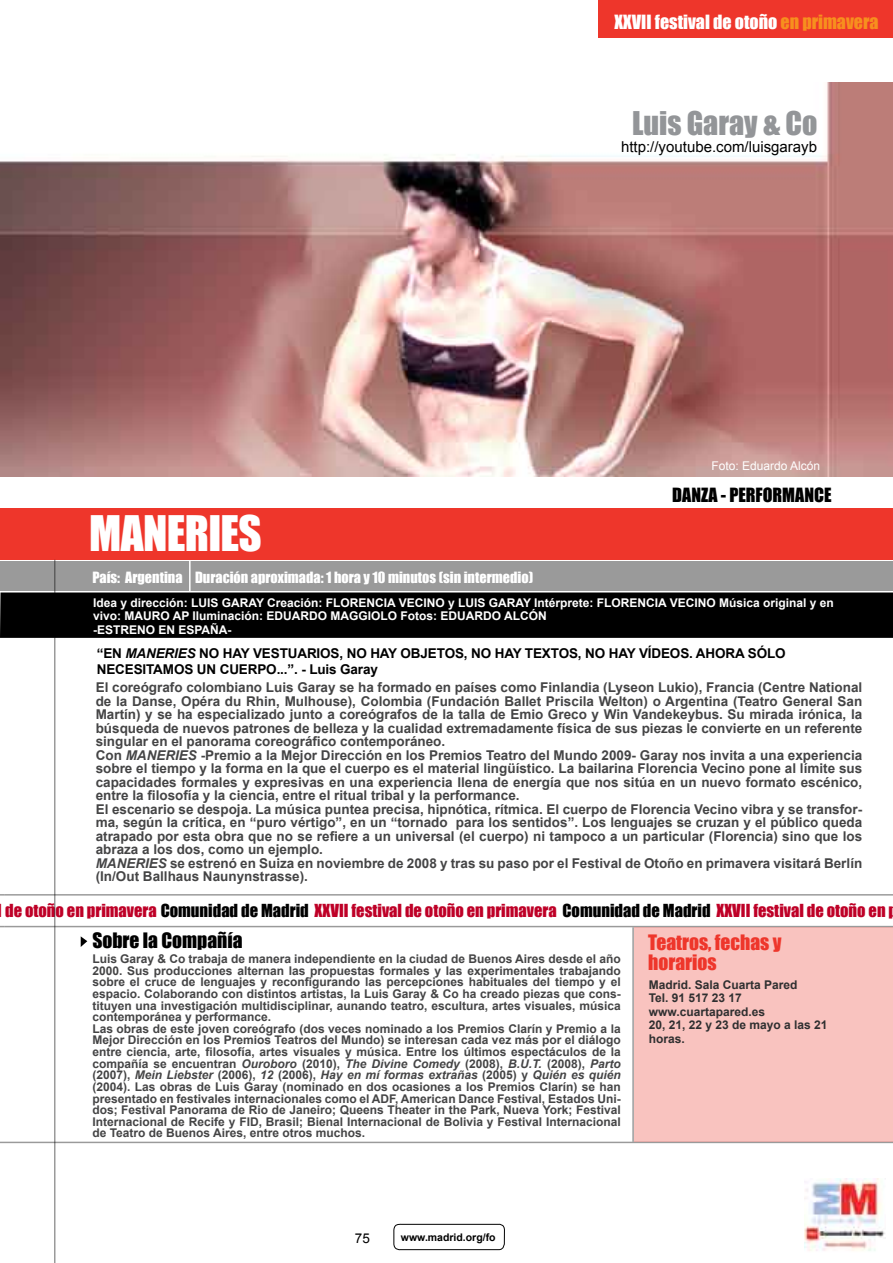
<style>
.page{position:relative;width:893px;height:1263px;background:#fff}
.page>*{position:absolute;margin:0;border:0;box-sizing:border-box;transform-origin:0 0}
.t1{font:45px "Impact";letter-spacing:-.015em;color:#fff}
.t2{font:30px "Impact";color:#939598}
.t3{font:19.5px/19.5px "Impact";color:#ee362b}
.t4{font:19.5px "Impact";color:#000}
.t5{font:18px "Impact";color:#fff}
.t6{font:18px "Impact";color:#000}
.t7{font:16.5px "Impact";color:#be0027}
.t8{font:15px "Arial";color:#000}
.t9{font:14.25px "Impact";color:#fff}
.t10{font:700 13.5px/13.5px "Arial";color:#2f2f30}
.t11{font:700 13.5px/16.2px "Arial";letter-spacing:-.01em;color:#000}
.t12{font:13.5px "Arial";color:#000}
.t13{font:700 12px/11.7px "Arial";color:#2f2f30}
.t14{font:700 12px/13.5px "Arial";color:#fff}
.t15{font:12px "Arial";color:#fff}
.t16{font:700 10.5px "Arial";color:#000}
.s1{color:#f78f1e}
.s2{font-style:italic}
.s3{color:#000}
</style>
<div class="page">
<img style="left:804px;top:1179px;width:81px;height:72px">
<svg style="left:393px;top:1223px;width:112px;height:27px"></svg>
<hr style="left:0;top:1142px;width:893px;height:1px;background:#000">
<hr style="left:4px;top:894px;width:889px;height:1px;background:#000">
<hr style="left:4px;top:926px;width:889px;height:1px;background:#000">
<img style="left:0;top:83px;width:893px;height:393px">
<div style="left:634px;top:927px;width:259px;height:215px;background:#f9c3bf"></div>
<div style="left:0;top:508px;width:893px;height:51px;background:#ee362b"></div>
<div style="left:0;top:561px;width:893px;height:30px;background:#9a9a9a"></div>
<hr style="left:189px;top:561px;width:2px;height:32px;background:#fff">
<hr style="left:632px;top:927px;width:2px;height:215px;background:#000">
<hr style="left:54px;top:560px;width:2px;height:703px;background:#000">
<svg style="left:81px;top:936px;width:6px;height:11px"></svg>
<div style="left:0;top:592px;width:893px;height:46px;background:#000"></div>
<div style="left:599px;top:0;width:294px;height:37px;background:#ee362b"></div>
<h3 class="t5" style="left:614px;top:8px;width:266px">XXVII festival de otoño <span class="s1">en primavera</span></h3>
<h2 class="t2" style="left:632px;top:100px;width:187px">Luis Garay &amp; Co</h2>
<p class="t8" style="left:621px;top:137px;width:197px">http://youtube.com/luisgarayb</p>
<p class="t15" style="left:711px;top:458px;width:110px">Foto: Eduardo Alcón</p>
<h1 class="t1" style="left:89px;top:499px;width:174px">MANERIES</h1>
<p class="t9" style="left:92px;top:566px;width:442px">País: Argentina Duración aproximada: 1 hora y 10 minutos (sin intermedio)</p>
<h3 class="t6" style="left:672px;top:481px;width:161px">DANZA - PERFORMANCE</h3>
<p class="t14" style="left:93px;top:596px;width:742px">Idea y dirección: LUIS GARAY Creación: FLORENCIA VECINO y LUIS GARAY Intérprete: FLORENCIA VECINO Música original y en vivo: MAURO AP Iluminación: EDUARDO MAGGIOLO Fotos: EDUARDO ALCÓN<br>-ESTRENO EN ESPAÑA-</p>
<p class="t11" style="left:97px;top:645px;width:690px">“EN <span class="s2">MANERIES</span> NO HAY VESTUARIOS, NO HAY OBJETOS, NO HAY TEXTOS, NO HAY VÍDEOS. AHORA SÓLO<br>NECESITAMOS UN CUERPO...”. - Luis Garay</p>
<p class="t10" style="left:96px;top:681px;width:768px">El coreógrafo colombiano Luis Garay se ha formado en países como Finlandia (Lyseon Lukio), Francia (Centre National de la Danse, Opéra du Rhin, Mulhouse), Colombia (Fundación Ballet Priscila Welton) o Argentina (Teatro General San Martín) y se ha especializado junto a coreógrafos de la talla de Emio Greco y Win Vandekeybus. Su mirada irónica, la búsqueda de nuevos patrones de belleza y la cualidad extremadamente física de sus piezas le convierte en un referente singular en el panorama coreográfico contemporáneo.<br>Con <span class="s2">MANERIES</span> -Premio a la Mejor Dirección en los Premios Teatro del Mundo 2009- Garay nos invita a una experiencia sobre el tiempo y la forma en la que el cuerpo es el material lingüístico. La bailarina Florencia Vecino pone al límite sus capacidades formales y expresivas en una experiencia llena de energía que nos sitúa en un nuevo formato escénico, entre la filosofía y la ciencia, entre el ritual tribal y la performance.<br>El escenario se despoja. La música puntea precisa, hipnótica, rítmica. El cuerpo de Florencia Vecino vibra y se transfor&shy;ma, según la crítica, en “puro vértigo”, en un “tornado para los sentidos”. Los lenguajes se cruzan y el público queda atrapado por esta obra que no se refiere a un universal (el cuerpo) ni tampoco a un particular (Florencia) sino que los abraza a los dos, como un ejemplo.<br><span class="s2">MANERIES</span> se estrenó en Suiza en noviembre de 2008 y tras su paso por el Festival de Otoño en primavera visitará Berlín (In/Out Ballhaus Naunynstrasse).</p>
<p class="t7" style="left:5px;top:897px;width:893px">de otoño en primavera <span class="s3">Comunidad de Madrid</span> XXVII festival de otoño en primavera <span class="s3">Comunidad de Madrid</span> XXVII festival de otoño en p</p>
<h3 class="t4" style="left:92px;top:925px;width:152px">Sobre la Compañía</h3>
<p class="t13" style="left:92px;top:953px;width:530px">Luis Garay &amp; Co trabaja de manera independiente en la ciudad de Buenos Aires desde el año 2000. Sus producciones alternan las propuestas formales y las experimentales trabajando sobre el cruce de lenguajes y reconfigurando las percepciones habituales del tiempo y el espacio. Colaborando con distintos artistas, la Luis Garay &amp; Co ha creado piezas que cons&shy;tituyen una investigación multidisciplinar, aunando teatro, escultura, artes visuales, música contemporánea y performance.<br>Las obras de este joven coreógrafo (dos veces nominado a los Premios Clarín y Premio a la Mejor Dirección en los Premios Teatros del Mundo) se interesan cada vez más por el diálogo entre ciencia, arte, filosofía, artes visuales y música. Entre los últimos espectáculos de la compañía se encuentran <span class="s2">Ouroboro</span> (2010), <span class="s2">The Divine Comedy</span> (2008), <span class="s2">B.U.T.</span> (2008), <span class="s2">Parto </span>(2007), <span class="s2">Mein Liebster</span> (2006), <span class="s2">12</span> (2006), <span class="s2">Hay en mí formas extrañas</span> (2005) y <span class="s2">Quién es quién </span>(2004). Las obras de Luis Garay (nominado en dos ocasiones a los Premios Clarín) se han presentado en festivales internacionales como el ADF, American Dance Festival, Estados Uni&shy;dos; Festival Panorama de Rio de Janeiro; Queens Theater in the Park, Nueva York; Festival Internacional de Recife y FID, Brasil; Bienal Internacional de Bolivia y Festival Internacional de Teatro de Buenos Aires, entre otros muchos.</p>
<h3 class="t3" style="left:648px;top:932px;width:135px">Teatros, fechas y horarios</h3>
<p class="t13" style="left:649px;top:978px;width:180px;line-height:13.5px">Madrid. Sala Cuarta Pared<br>Tel. 91 517 23 17 www.cuartapared.es<br>20, 21, 22 y 23 de mayo a las 21 horas.</p>
<p class="t12" style="left:355px;top:1229px;width:17px">75</p>
<p class="t16" style="left:401px;top:1230px;width:96px">www.madrid.org/fo</p>
</div>
